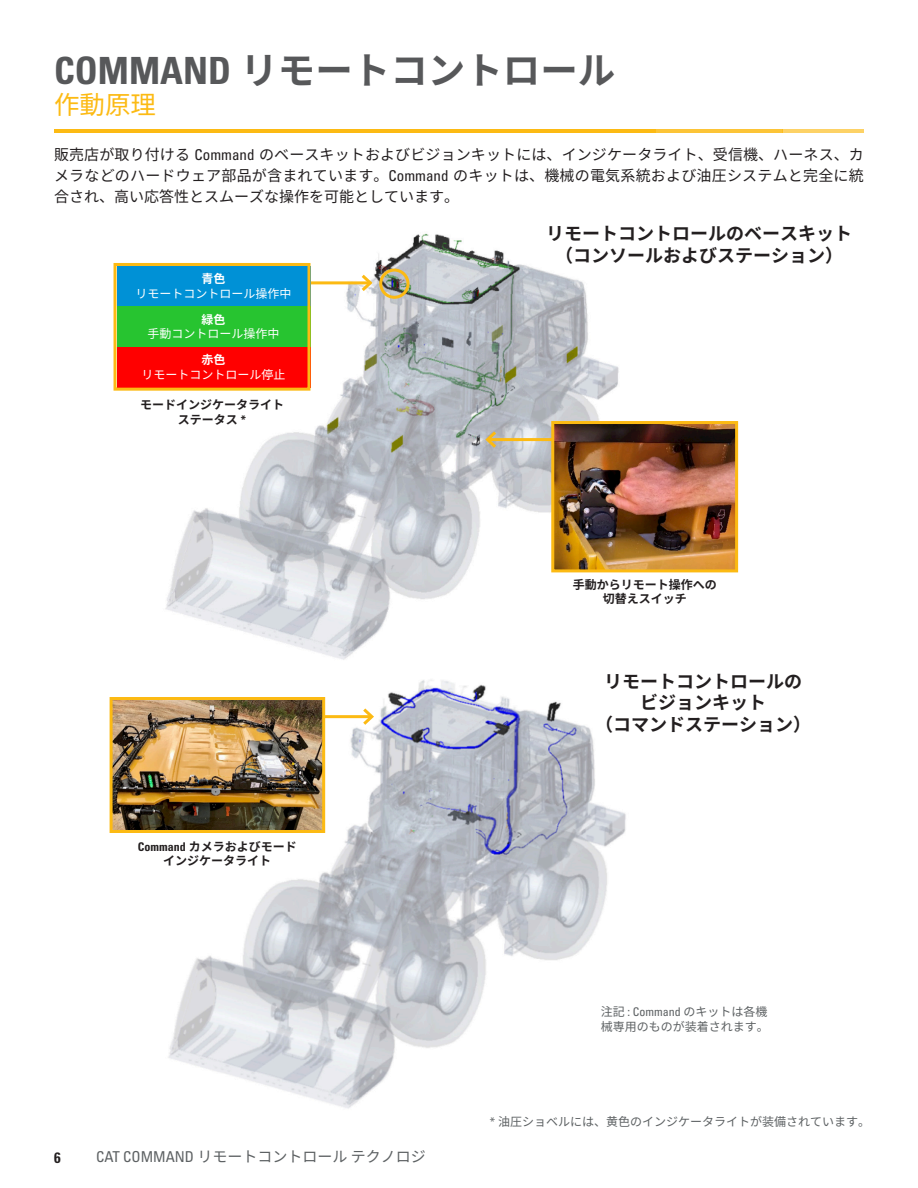
<style>
.page{position:relative;width:918px;height:1188px;background:#fff}
.page>*{position:absolute;margin:0;border:0;box-sizing:border-box;transform-origin:0 0}
.Headline_medium_gray{font:700 37.5px "Noto Sans CJ Kjp";color:#57585a}
.Subhead_small_yellow{font:25.5px "Noto Sans CJ Kjp";color:#fcba13}
.Headline_small_black{font:700 18px "Noto Sans CJ Kjp";color:#231f20}
.Body_copy{font:15px/21px "Noto Sans CJ Kjp";color:#231f20;text-align:justify}
.t1{font:15px "Noto Sans CJ Kjp";color:#5d6163}
.t2{font:15px "Univers LTCYR 67 Bold Cond";color:#231f20}
.Body_copy_footnotes{font:12px/14.4px "Noto Sans CJ Kjp";color:#5d6163}
.Body_copy-2{font:700 12px/14.4px "Noto Sans CJ Kjp";color:#231f20;text-align:center}
.t3{font:12px "Noto Sans CJ Kjp";color:#fff}
.t4{font:700 12px "Noto Sans CJ Kjp";color:#fff}
.s1{font-family:"Univers LTCYR 67 Bold Cond";font-weight:400}
.s2{font-family:"Univers LTCYR 57";font-stretch:condensed}
</style>
<div class="page">
<hr style="left:54px;top:129px;width:601px;height:4px;background:#fcba13">
<hr style="left:654px;top:129px;width:128px;height:4px;background:#fcc437">
<hr style="left:782px;top:129px;width:82px;height:4px;background:#fdd266">
<img style="left:165px;top:233px;width:460px;height:427px">
<hr style="left:488px;top:438px;width:113px;height:3px;background:#fcba13">
<svg style="left:483px;top:428px;width:16px;height:23px"></svg>
<img style="left:555px;top:425px;width:179px;height:143px">
<div style="left:551px;top:421px;width:187px;height:151px;border:3px solid #fcba13"></div>
<img style="left:168px;top:680px;width:458px;height:429px">
<hr style="left:258px;top:715px;width:114px;height:3px;background:#fcba13">
<svg style="left:360px;top:705px;width:16px;height:23px"></svg>
<img style="left:114px;top:701px;width:207px;height:128px">
<div style="left:110px;top:697px;width:215px;height:136px;border:3px solid #fcba13"></div>
<div style="left:379px;top:269px;width:31px;height:30px;border:3px solid #fcba13;border-radius:50%"></div>
<hr style="left:233px;top:281px;width:137px;height:3px;background:#fcba13">
<svg style="left:358px;top:272px;width:17px;height:22px"></svg>
<div style="left:117px;top:266px;width:193px;height:40px;background:#0091d6"></div>
<div style="left:117px;top:306px;width:193px;height:41px;background:#27c430"></div>
<div style="left:117px;top:347px;width:193px;height:40px;background:#f00"></div>
<div style="left:114px;top:263px;width:196px;height:128px;border:3px solid #fcba13"></div>
<p class="Headline_medium_gray" style="left:54px;top:49px;width:563px"><span class="s1">COMMAND</span> リモートコントロール</p>
<p class="Subhead_small_yellow" style="left:54px;top:90px;width:103px">作動原理</p>
<p class="Body_copy" style="left:54px;top:144px;width:811px">販売店が取り付ける <span class="s2">Command</span> のベースキットおよびビジョンキットには、インジケータライト、受信機、ハーネス、カメラなどのハードウェア部品が含まれています。<span class="s2">Command</span> のキットは、機械の電気系統および油圧システムと完全に統合され、高い応答性とスムーズな操作を可能としています。</p>
<p class="t4" style="left:202px;top:272px;width:25px">青色</p>
<p class="t3" style="left:136px;top:286px;width:157px">リモートコントロール操作中</p>
<p class="t4" style="left:202px;top:312px;width:25px">緑色</p>
<p class="t3" style="left:148px;top:327px;width:133px">手動コントロール操作中</p>
<p class="t4" style="left:202px;top:353px;width:25px">赤色</p>
<p class="t3" style="left:142px;top:367px;width:145px">リモートコントロール停止</p>
<p class="Body_copy-2" style="left:140px;top:398px;width:145px">モードインジケータライトステータス <span class="s1">*</span></p>
<p class="Body_copy-2" style="left:138px;top:840px;width:160px"><span class="s1">Command</span> カメラおよびモードインジケータライト</p>
<p class="t2" style="left:54px;top:1148px;width:8px">6</p>
<p class="t1" style="left:96px;top:1148px;width:331px"><span class="s2">CAT COMMAND</span> リモートコントロールテクノロジ</p>
<p class="Headline_small_black" style="left:546px;top:224px;width:307px">リモートコントロールのベースキット</p>
<p class="Headline_small_black" style="left:555px;top:245px;width:289px">（コンソールおよびステーション）</p>
<p class="Body_copy-2" style="left:573px;top:577px;width:145px">手動からリモート操作への切替えスイッチ</p>
<p class="Headline_small_black" style="left:604px;top:671px;width:199px">リモートコントロールの</p>
<p class="Headline_small_black" style="left:640px;top:692px;width:127px">ビジョンキット</p>
<p class="Headline_small_black" style="left:595px;top:714px;width:217px">（コマンドステーション）</p>
<p class="Body_copy_footnotes" style="left:601px;top:1005px;width:169px">注記 <span class="s2">: Command</span> のキットは各機械専用のものが装着されます。</p>
<p class="Body_copy_footnotes" style="left:490px;top:1115px;width:382px"><span class="s2">*</span> 油圧ショベルには、黄色のインジケータライトが装備されています。</p>
</div>
